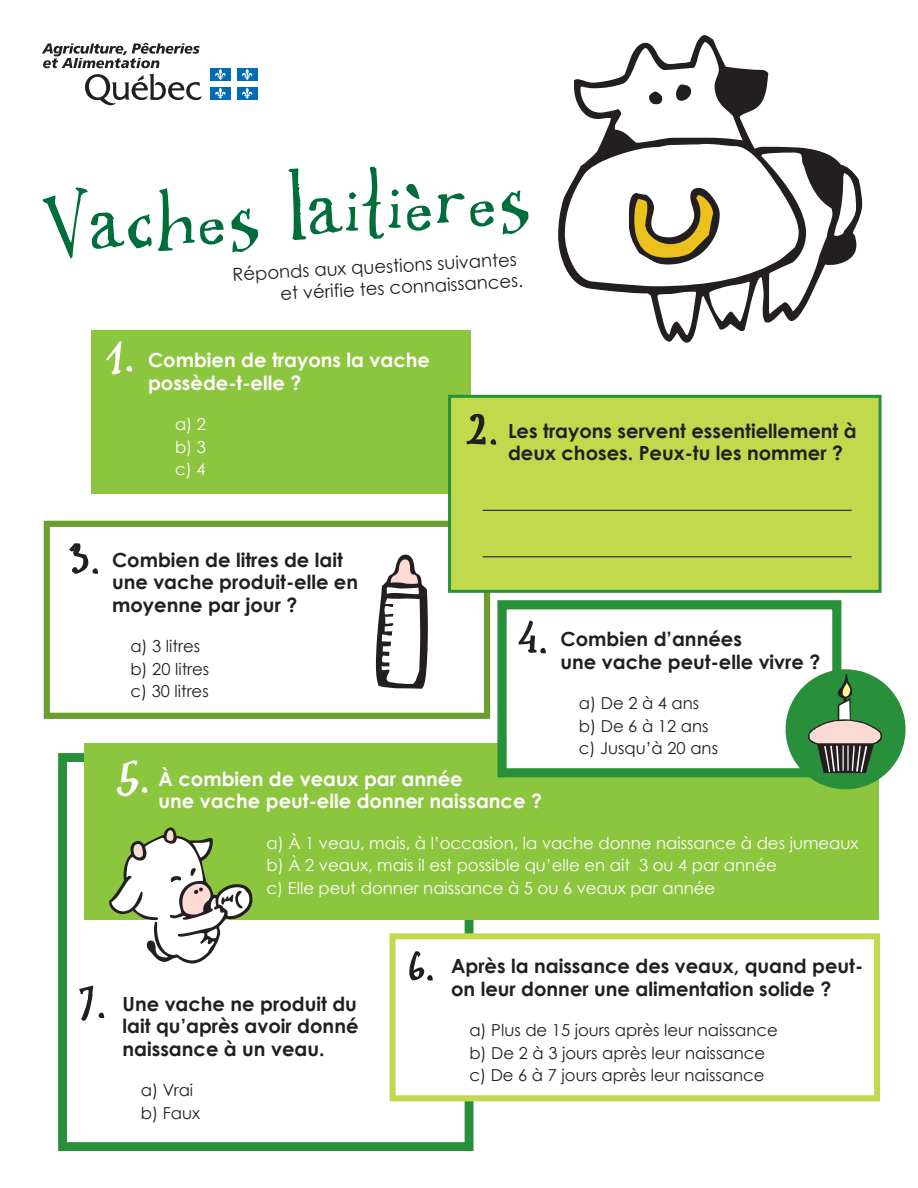
<style>
.page{position:relative;width:918px;height:1188px;background:#fff}
.page>*{position:absolute;margin:0;border:0;box-sizing:border-box;transform-origin:0 0}
.t1{font:128.1px "Ikusuteito";color:#006e3a}
.t2{font:700 19.5px/22.5px "Century Gothic";color:#231f20}
.t3{font:700 19.5px/22.5px "Century Gothic";color:#fff}
.t4{font:18px/21.6px "Century Gothic";color:#231f20;text-align:right}
.t5{font:16.5px/22.5px "Century Gothic";color:#231f20}
.t6{font:16.5px/22.5px "Century Gothic";color:#fff;text-align:justify}
</style>
<div class="page">
<div style="left:58px;top:753px;width:416px;height:398px;border:9px solid #28903a"></div>
<div style="left:390px;top:933px;width:490px;height:168px;background:#fff;border:6px solid #c2d94d"></div>
<div style="left:44px;top:521px;width:446px;height:198px;border:6px solid #6c9d31"></div>
<div style="left:84px;top:743px;width:795px;height:177px;background:#8cc63f"></div>
<div style="left:497px;top:600px;width:344px;height:177px;background:#fff;border:9px solid #28903a"></div>
<div style="left:786px;top:669px;width:120px;height:120px;background:#28903a;border-radius:50%"></div>
<div style="left:91px;top:330px;width:380px;height:164px;background:#8cc63f"></div>
<div style="left:448px;top:395px;width:434px;height:198px;background:#c2d94d;border:3px solid #28903a"></div>
<svg style="left:85px;top:74px;width:117px;height:32px"></svg>
<svg style="left:42px;top:43px;width:158px;height:25px"></svg>
<div style="left:210px;top:68px;width:21px;height:13px;background:#006cb7"></div>
<svg style="left:215px;top:69px;width:11px;height:11px"></svg>
<div style="left:237px;top:68px;width:21px;height:13px;background:#006cb7"></div>
<svg style="left:242px;top:69px;width:11px;height:11px"></svg>
<div style="left:210px;top:87px;width:21px;height:13px;background:#006cb7"></div>
<svg style="left:215px;top:87px;width:11px;height:12px"></svg>
<div style="left:237px;top:87px;width:21px;height:13px;background:#006cb7"></div>
<svg style="left:242px;top:87px;width:11px;height:12px"></svg>
<svg style="left:558px;top:35px;width:304px;height:308px"></svg>
<hr style="left:483px;top:510px;width:369px;height:1px;background:#231f20">
<hr style="left:483px;top:556px;width:369px;height:1px;background:#231f20">
<svg style="left:109px;top:827px;width:143px;height:136px"></svg>
<svg style="left:798px;top:674px;width:91px;height:99px"></svg>
<svg style="left:376px;top:554px;width:52px;height:135px"></svg>
<svg style="left:105px;top:341px;width:28px;height:34px"></svg>
<svg style="left:466px;top:413px;width:31px;height:32px"></svg>
<svg style="left:69px;top:543px;width:30px;height:31px"></svg>
<svg style="left:518px;top:620px;width:28px;height:34px"></svg>
<svg style="left:117px;top:760px;width:31px;height:37px"></svg>
<svg style="left:409px;top:951px;width:24px;height:30px"></svg>
<svg style="left:79px;top:985px;width:26px;height:36px"></svg>
<h1 class="t1" style="left:39px;top:154px;width:488px;rotate:-4deg">Vaches laitières</h1>
<p class="t4" style="left:232px;top:263px;width:291px;rotate:-3deg">Réponds aux questions suivantes et vérifie tes connaissances.</p>
<p class="t3" style="left:148px;top:348px;width:283px">Combien de trayons la vache possède-t-elle ?</p>
<p class="t6" style="left:175px;top:413px;width:33px">a) 2 b) 3 c) 4</p>
<p class="t2" style="left:508px;top:419px;width:350px">Les trayons servent essentiellement à deux choses. Peux-tu les nommer ?</p>
<p class="t2" style="left:112px;top:548px;width:248px">Combien de litres de lait une vache produit-elle en moyenne par jour ?</p>
<p class="t5" style="left:130px;top:635px;width:80px">a) 3 litres b) 20 litres c) 30 litres</p>
<p class="t2" style="left:561px;top:627px;width:261px">Combien d’années<br>une vache peut-elle vivre ?</p>
<p class="t5" style="left:579px;top:692px;width:141px">a) De 2 à 4 ans b) De 6 à 12 ans c) Jusqu’à 20 ans</p>
<p class="t3" style="left:159px;top:767px;width:385px">À combien de veaux par année<br>une vache peut-elle donner naissance ?</p>
<p class="t6" style="left:267px;top:831px;width:593px;text-align:left">a) À 1 veau, mais, à l’occasion, la vache donne naissance à des jumeaux b) À 2 veaux, mais il est possible qu’elle en ait 3 ou 4 par année<br>c) Elle peut donner naissance à 5 ou 6 veaux par année</p>
<p class="t2" style="left:123px;top:992px;width:237px;text-align:justify">Une vache ne produit du lait qu’après avoir donné naissance à un veau.</p>
<p class="t5" style="left:141px;top:1079px;width:61px">a) Vrai b) Faux</p>
<p class="t2" style="left:451px;top:954px;width:414px">Après la naissance des veaux, quand peut&shy;on leur donner une alimentation solide ?</p>
<p class="t5" style="left:469px;top:1019px;width:310px">a) Plus de 15 jours après leur naissance b) De 2 à 3 jours après leur naissance c) De 6 à 7 jours après leur naissance</p>
</div>
